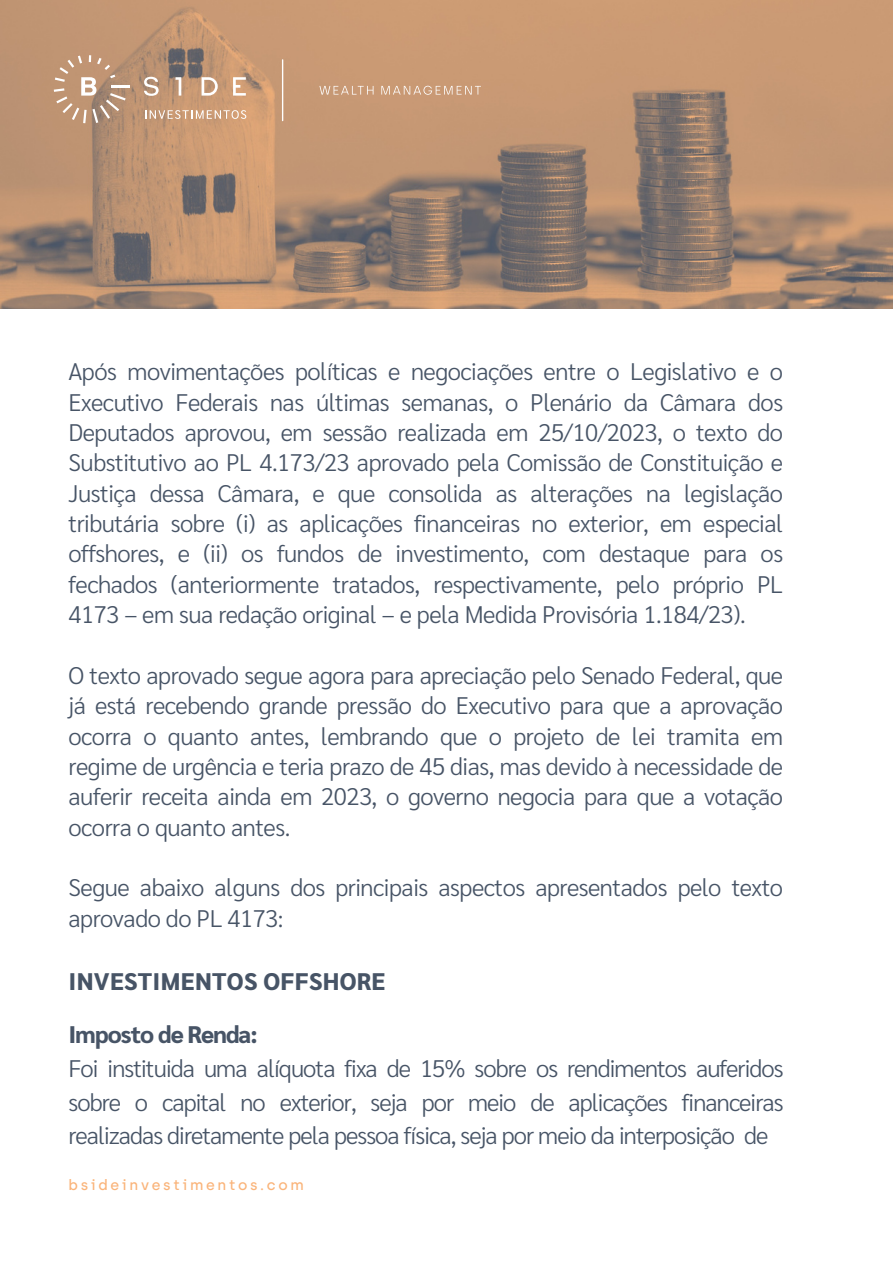
<style>
.page{position:relative;width:893px;height:1264px;background:#fff}
.page>*{position:absolute;margin:0;border:0;box-sizing:border-box;transform-origin:0 0}
.t1{font:300 24px/30.3px "Sarabun";letter-spacing:-.02em;color:#475466;text-align:justify}
.t2{font:800 24px "Sarabun";letter-spacing:.01em;color:#475466}
.t3{font:800 24px "Sarabun";letter-spacing:-.04em;color:#475466}
.t4{font:500 14.55px "Archia";letter-spacing:.18em;color:#fab47a}
</style>
<div class="page">
<img style="left:0;top:0;width:892px;height:308px">
<svg style="left:233px;top:77px;width:13px;height:19px"></svg>
<svg style="left:175px;top:77px;width:6px;height:19px"></svg>
<svg style="left:54px;top:55px;width:76px;height:68px;background:#c19e83"></svg>
<svg style="left:144px;top:77px;width:15px;height:19px"></svg>
<svg style="left:201px;top:77px;width:17px;height:19px"></svg>
<svg style="left:145px;top:110px;width:101px;height:9px"></svg>
<hr style="left:282px;top:59px;width:1px;height:62px;background:#fff">
<svg style="left:319px;top:86px;width:54px;height:9px"></svg>
<svg style="left:381px;top:86px;width:100px;height:9px"></svg>
<p class="t1" style="left:68px;top:355px;width:716px">Após movimentações políticas e negociações entre o Legislativo e o Executivo Federais nas últimas semanas, o Plenário da Câmara dos Deputados aprovou, em sessão realizada em 25/10/2023, o texto do Substitutivo ao PL 4.173/23 aprovado pela Comissão de Constituição e Justiça dessa Câmara, e que consolida as alterações na legislação tributária sobre (i) as aplicações financeiras no exterior, em especial offshores, e (ii) os fundos de investimento, com destaque para os fechados (anteriormente tratados, respectivamente, pelo próprio PL 4173 – em sua redação original – e pela Medida Provisória 1.184/23).</p>
<p class="t1" style="left:68px;top:658px;width:716px">O texto aprovado segue agora para apreciação pelo Senado Federal, que já está recebendo grande pressão do Executivo para que a aprovação ocorra o quanto antes, lembrando que o projeto de lei tramita em regime de urgência e teria prazo de 45 dias, mas devido à necessidade de auferir receita ainda em 2023, o governo negocia para que a votação ocorra o quanto antes.</p>
<p class="t1" style="left:68px;top:871px;width:716px">Segue abaixo alguns dos principais aspectos apresentados pelo texto aprovado do PL 4173:</p>
<p class="t2" style="left:68px;top:963px;width:318px">INVESTIMENTOS OFFSHORE</p>
<p class="t3" style="left:68px;top:1017px;width:191px">Imposto de Renda:</p>
<p class="t1" style="left:68px;top:1049px;width:716px;line-height:33.8px">Foi instituida uma alíquota fixa de 15% sobre os rendimentos auferidos sobre o capital no exterior, seja por meio de aplicações financeiras realizadas diretamente pela pessoa física, seja por meio da interposição de</p>
<p class="t4" style="left:68px;top:1175px;width:237px">bsideinvestimentos.com</p>
</div>
